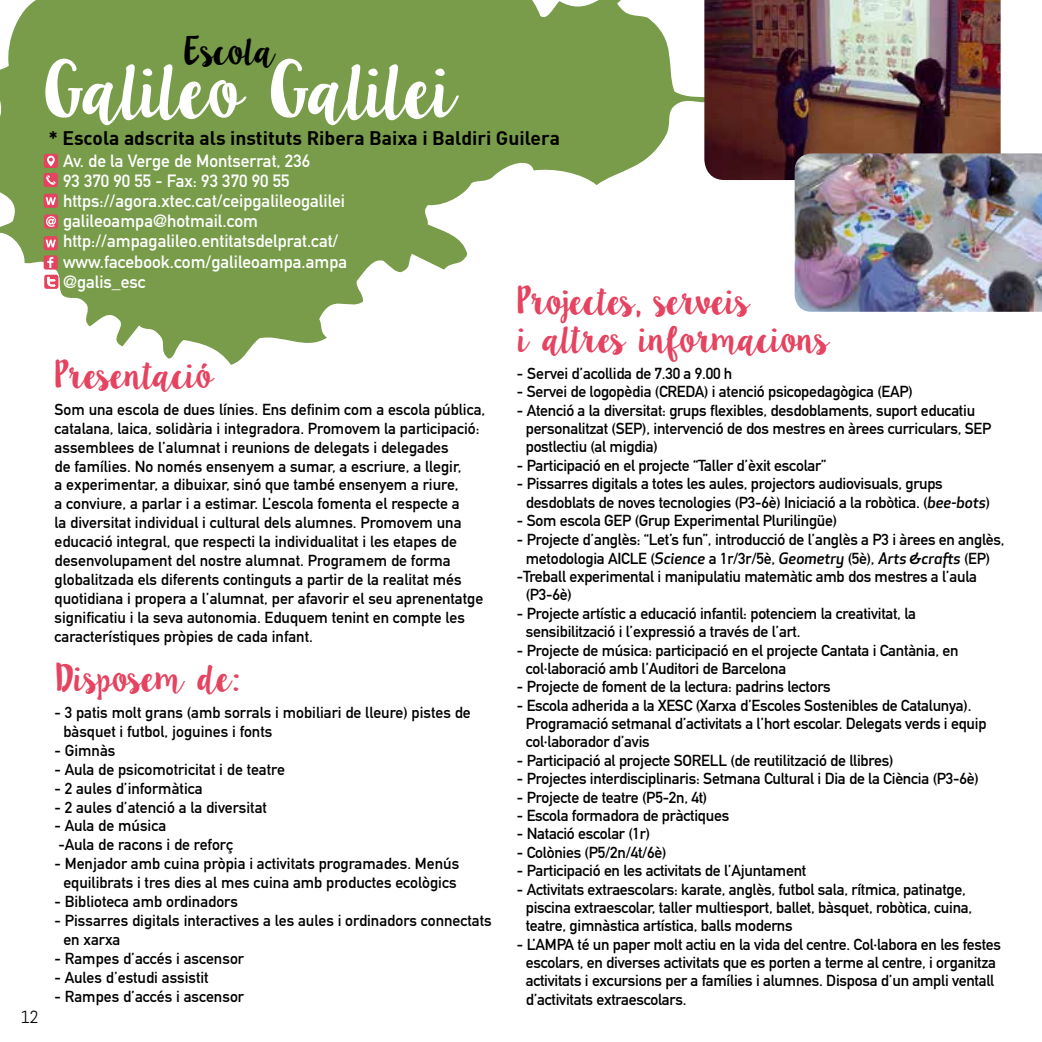
<style>
.page{position:relative;width:1042px;height:1042px;background:#fff}
.page>*{position:absolute;margin:0;border:0;box-sizing:border-box;transform-origin:0 0}
.t1{font:64.75px "Lilly Belle";letter-spacing:-.13em;color:#fff}
.t2{font:31.5px/37.8px "Lilly Belle";letter-spacing:-.1em;color:#e54360}
.t3{font:31.5px "Lilly Belle";letter-spacing:-.09em;color:#000}
.t4{font:700 19.25px "DIN";color:#000}
.t5{font:17.5px/20.1px "DIN Mittelschrift";color:#fff}
.t6{font:17.5px "Abel";color:#000}
.t7{font:15.75px/18.9px "DIN Mittelschrift";letter-spacing:-.015em;color:#000}
.s1{font-family:"Apex New";font-weight:500;font-style:italic;font-size:15.4px}
</style>
<div class="page">
<svg style="left:0;top:0;width:704px;height:365px;fill:#789c4a"></svg>
<img style="left:704px;top:0;width:296px;height:180px">
<div style="left:44px;top:214px;width:14px;height:15px;background:#e54360;border-radius:2px"></div>
<svg style="left:46px;top:216px;width:10px;height:11px"></svg>
<div style="left:44px;top:154px;width:14px;height:14px;background:#e54360;border-radius:2px"></div>
<svg style="left:47px;top:156px;width:8px;height:10px"></svg>
<div style="left:44px;top:173px;width:14px;height:14px;background:#e54360;border-radius:2px"></div>
<svg style="left:46px;top:175px;width:10px;height:10px"></svg>
<div style="left:44px;top:194px;width:14px;height:14px;background:#e54360;border-radius:2px"></div>
<svg style="left:46px;top:197px;width:10px;height:8px"></svg>
<div style="left:44px;top:255px;width:14px;height:15px;background:#e54360;border-radius:2px"></div>
<svg style="left:47px;top:257px;width:6px;height:11px"></svg>
<svg style="left:44px;top:236px;width:14px;height:14px"></svg>
<svg style="left:46px;top:240px;width:10px;height:7px"></svg>
<div style="left:44px;top:275px;width:14px;height:14px;background:#e54360;border-radius:2px"></div>
<svg style="left:47px;top:277px;width:8px;height:9px"></svg>
<img style="left:794px;top:153px;width:248px;height:159px">
<h2 class="t3" style="left:184px;top:28px;width:94px">Escola</h2>
<h1 class="t1" style="left:44px;top:43px;width:417px">Galileo Galilei</h1>
<p class="t5" style="left:63px;top:151px;width:286px">Av. de la Verge de Montserrat, 236<br>93 370 90 55 - Fax: 93 370 90 55 https://agora.xtec.cat/ceipgalileogalilei galileoampa@hotmail.com http://ampagalileo.entitatsdelprat.cat/ www.facebook.com/galileoampa.ampa @galis_esc</p>
<p class="t4" style="left:48px;top:125px;width:513px">* Escola adscrita als instituts Ribera Baixa i Baldiri Guilera</p>
<h2 class="t2" style="left:517px;top:282px;width:315px">Projectes, serveis<br>i altres informacions</h2>
<p class="t7" style="left:517px;top:364px;width:217px">- Servei d’acollida de 7.30 a 9.00 h</p>
<p class="t7" style="left:517px;top:382px;width:397px">- Servei de logopèdia (CREDA) i atenció psicopedagògica (EAP)</p>
<p class="t7" style="left:526px;top:401px;width:467px;line-height:18.4px;text-indent:-9px">- Atenció a la diversitat: grups flexibles, desdoblaments, suport educatiu personalitzat (SEP), intervenció de dos mestres en àrees curriculars, SEP postlectiu (al migdia)</p>
<p class="t7" style="left:517px;top:456px;width:311px">- Participació en el projecte “Taller d’èxit escolar”</p>
<p class="t7" style="left:526px;top:474px;width:466px;text-indent:-9px">- Pissarres digitals a totes les aules, projectors audiovisuals, grups desdoblats de noves tecnologies (P3-6è) Iniciació a la robòtica. (<span class="s1">bee-bots</span>)</p>
<p class="t7" style="left:517px;top:511px;width:322px">- Som escola GEP (Grup Experimental Plurilingüe)</p>
<p class="t7" style="left:517px;top:530px;width:489px">- Projecte d’anglès: “Let’s fun”, introducció de l’anglès a P3 i àrees en anglès,</p>
<p class="t7" style="left:526px;top:549px;width:466px">metodologia AICLE (<span class="s1">Science</span> a 1r/3r/5è, <span class="s1">Geometry</span> (5è), <span class="s1">Arts &amp;crafts</span> (EP)</p>
<p class="t7" style="left:517px;top:567px;width:461px">-Treball experimental i manipulatiu matemàtic amb dos mestres a l’aula</p>
<p class="t7" style="left:526px;top:585px;width:48px">(P3-6è)</p>
<p class="t7" style="left:526px;top:604px;width:392px;line-height:18.4px;text-indent:-9px">- Projecte artístic a educació infantil: potenciem la creativitat, la sensibilització i l’expressió a través de l’art.</p>
<p class="t7" style="left:526px;top:641px;width:434px;line-height:18.4px;text-indent:-9px">- Projecte de música: participació en el projecte Cantata i Cantània, en col·laboració amb l’Auditori de Barcelona</p>
<p class="t7" style="left:517px;top:677px;width:315px">- Projecte de foment de la lectura: padrins lectors</p>
<p class="t7" style="left:526px;top:696px;width:462px;line-height:18.4px;text-indent:-9px">- Escola adherida a la XESC (Xarxa d’Escoles Sostenibles de Catalunya).<br>Programació setmanal d’activitats a l’hort escolar. Delegats verds i equip col·laborador d’avis</p>
<p class="t7" style="left:517px;top:751px;width:378px">- Participació al projecte SORELL (de reutilització de llibres)</p>
<p class="t7" style="left:517px;top:769px;width:463px">- Projectes interdisciplinaris: Setmana Cultural i Dia de la Ciència (P3-6è)</p>
<p class="t7" style="left:517px;top:788px;width:192px">- Projecte de teatre (P5-2n, 4t)</p>
<p class="t7" style="left:517px;top:806px;width:214px">- Escola formadora de pràctiques</p>
<p class="t7" style="left:517px;top:824px;width:135px">- Natació escolar (1r)</p>
<p class="t7" style="left:517px;top:843px;width:151px">- Colònies (P5/2n/4t/6è)</p>
<p class="t7" style="left:517px;top:861px;width:291px">- Participació en les activitats de l’Ajuntament</p>
<p class="t7" style="left:526px;top:880px;width:448px;line-height:18.4px;text-indent:-9px">- Activitats extraescolars: karate, anglès, futbol sala, rítmica, patinatge, piscina extraescolar, taller multiesport, ballet, bàsquet, robòtica, cuina, teatre, gimnàstica artística, balls moderns</p>
<p class="t7" style="left:526px;top:935px;width:477px;line-height:18.4px;text-indent:-9px">- L’AMPA té un paper molt actiu en la vida del centre. Col·labora en les festes escolars, en diverses activitats que es porten a terme al centre, i organitza activitats i excursions per a famílies i alumnes. Disposa d’un ampli ventall d’activitats extraescolars.</p>
<h2 class="t2" style="left:55px;top:356px;width:162px">Presentació</h2>
<p class="t7" style="left:55px;top:400px;width:432px">Som una escola de dues línies. Ens definim com a escola pública, catalana, laica, solidària i integradora. Promovem la participació: assemblees de l’alumnat i reunions de delegats i delegades<br>de famílies. No només ensenyem a sumar, a escriure, a llegir,<br>a experimentar, a dibuixar, sinó que també ensenyem a riure,<br>a conviure, a parlar i a estimar. L’escola fomenta el respecte a<br>la diversitat individual i cultural dels alumnes. Promovem una educació integral, que respecti la individualitat i les etapes de desenvolupament del nostre alumnat. Programem de forma globalitzada els diferents continguts a partir de la realitat més quotidiana i propera a l’alumnat, per afavorir el seu aprenentatge significatiu i la seva autonomia. Eduquem tenint en compte les característiques pròpies de cada infant.</p>
<h2 class="t2" style="left:55px;top:659px;width:186px">Disposem de:</h2>
<p class="t7" style="left:63px;top:703px;width:409px;text-indent:-9px">- 3 patis molt grans (amb sorrals i mobiliari de lleure) pistes de bàsquet i futbol, joguines i fonts</p>
<p class="t7" style="left:55px;top:741px;width:62px">- Gimnàs</p>
<p class="t7" style="left:55px;top:760px;width:232px">- Aula de psicomotricitat i de teatre</p>
<p class="t7" style="left:55px;top:779px;width:150px">- 2 aules d’informàtica</p>
<p class="t7" style="left:55px;top:797px;width:214px">- 2 aules d’atenció a la diversitat</p>
<p class="t7" style="left:55px;top:816px;width:180px">- Aula de música<br>-Aula de racons i de reforç</p>
<p class="t7" style="left:55px;top:854px;width:406px;text-align:center">- Menjador amb cuina pròpia i activitats programades. Menús equilibrats i tres dies al mes cuina amb productes ecològics</p>
<p class="t7" style="left:55px;top:892px;width:185px">- Biblioteca amb ordinadors</p>
<p class="t7" style="left:63px;top:911px;width:430px;text-indent:-9px">- Pissarres digitals interactives a les aules i ordinadors connectats en xarxa</p>
<p class="t7" style="left:55px;top:949px;width:191px">- Rampes d’accés i ascensor</p>
<p class="t7" style="left:55px;top:968px;width:156px">- Aules d’estudi assistit</p>
<p class="t7" style="left:55px;top:986px;width:191px">- Rampes d’accés i ascensor</p>
<p class="t6" style="left:21px;top:1005px;width:19px">12</p>
</div>
